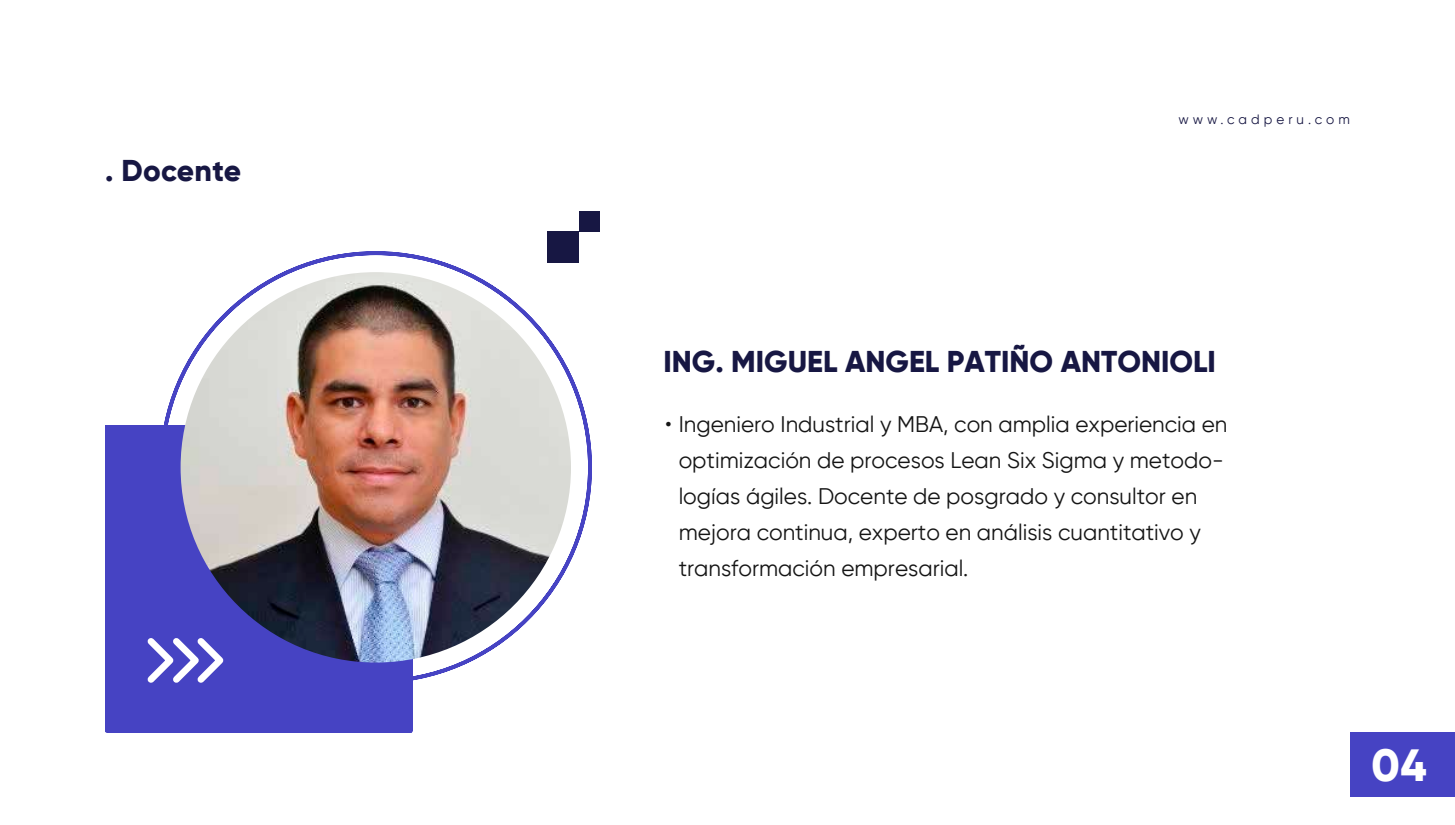
<style>
.page{position:relative;width:1455px;height:825px;background:#fff}
.page>*{position:absolute;margin:0;border:0;box-sizing:border-box;transform-origin:0 0}
.t1{font:800 45px "Gilroy";color:#fff}
.t2{font:800 30px "Gilroy";color:#171743}
.t3{font:22.5px/36px "Gilroy";color:#151515}
.t4{font:13.5px "Gilroy";letter-spacing:.3em;color:#171743}
</style>
<div class="page">
<svg style="left:164px;top:249px;width:428px;height:436px"></svg>
<div style="left:105px;top:425px;width:307px;height:307px;background:#4643c3"></div>
<div style="left:548px;top:231px;width:31px;height:32px;background:#171743"></div>
<div style="left:579px;top:211px;width:20px;height:20px;background:#171743"></div>
<div style="left:1350px;top:732px;width:105px;height:65px;background:#4643c3"></div>
<svg style="left:141px;top:632px;width:88px;height:57px"></svg>
<img style="left:181px;top:272px;width:390px;height:391px;border-radius:195px">
<h2 class="t2" style="left:105px;top:151px;width:138px">. Docente</h2>
<p class="t4" style="left:1178px;top:111px;width:173px">www.cadperu.com</p>
<h2 class="t2" style="left:663px;top:343px;width:554px">ING. MIGUEL ANGEL PATIÑO ANTONIOLI</h2>
<p class="t3" style="left:679px;top:406px;width:550px;text-indent:-14px">• Ingeniero Industrial y MBA, con amplia experiencia en optimización de procesos Lean Six Sigma y metodo&shy;logías ágiles. Docente de posgrado y consultor en mejora continua, experto en análisis cuantitativo y transformación empresarial.</p>
<h1 class="t1" style="left:1372px;top:737px;width:56px">04</h1>
</div>
